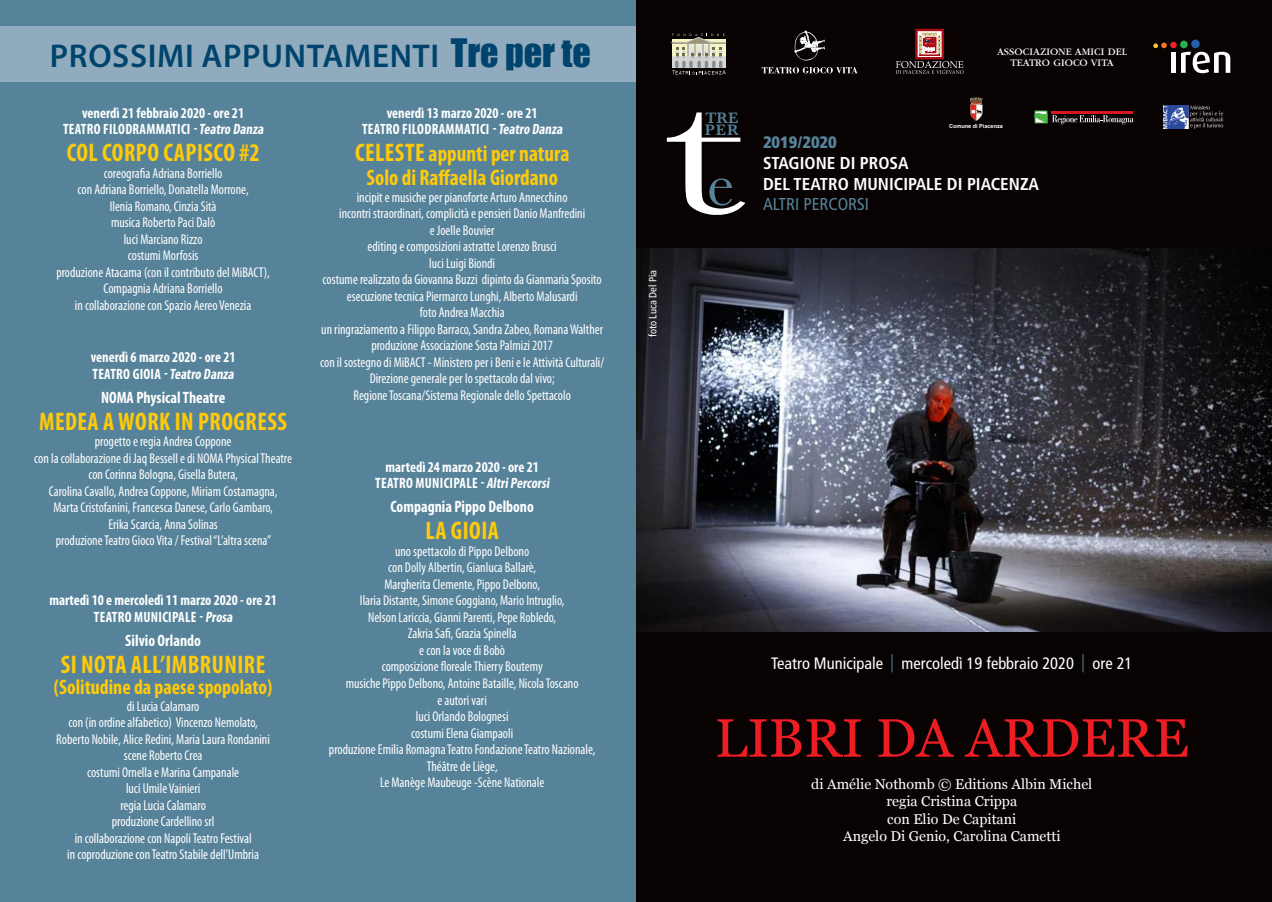
<style>
.page{position:relative;width:1272px;height:902px;background:#fff}
.page>*{position:absolute;margin:0;border:0;box-sizing:border-box;transform-origin:0 0}
.t1{font:62.55px "Baskerville";color:#57839a}
.t2{font:54px "Georgia";color:#ee1d23}
.t3{font:600 33px "Myriad Pro";letter-spacing:.02em;color:#00446d}
.t4{font:700 condensed 25.5px "Myriad Pro";letter-spacing:.02em;color:#feca0a;scale:.95 1}
.t5{font:700 condensed 22.5px "Myriad Pro";color:#feca0a;scale:.95 1}
.t6{font:700 condensed 21px "Myriad Pro";color:#feca0a;scale:.95 1}
.t7{font:700 condensed 17.1px "Frutiger LT Std";color:#fff}
.t8{font:condensed 17.1px "Frutiger LT Std";color:#57839a}
.t9{font:700 condensed 16.5px "Myriad Pro";color:#fff;scale:.95 1}
.t10{font:condensed 16.5px "Frutiger LT Std";color:#fff}
.t11{font:900 condensed 16.5px "Frutiger LT Std";color:#57839a}
.t12{font:600 15.6px/12.5px "Baskerville";letter-spacing:.035em;color:#57839a}
.t13{font:700 condensed 15px "Myriad Pro";letter-spacing:.02em;color:#fff;scale:.95 1}
.t14{font:700 condensed 15px "Myriad Pro";color:#fff;scale:.95 1}
.t15{font:condensed 14.25px/16.5px "Myriad Pro";color:#fff;text-align:center;scale:.95 1}
.t16{font:14.25px "Georgia";color:#fff}
.t17{font:condensed 10.5px "Frutiger LT Std";color:#fff}
.t18{font:10.35px "ITC Garamond Std";color:#fff}
.t19{font:700 5.55px "Arial";color:#fff}
.s1{font-family:"Impact";font-weight:400;font-size:36px}
.s2{font-size:25.5px}
.s3{font-family:"Avenir";font-weight:500;font-stretch:normal;font-size:24px;color:#57839a}
</style>
<div class="page">
<div style="left:0;top:0;width:636px;height:901px;background:#57839a"></div>
<div style="left:0;top:27px;width:636px;height:55px;background:#8fabbd"></div>
<div style="left:636px;top:0;width:635px;height:901px;background:#080302"></div>
<svg style="left:670px;top:34px;width:57px;height:40px"></svg>
<svg style="left:794px;top:30px;width:31px;height:31px"></svg>
<svg style="left:761px;top:67px;width:96px;height:6px"></svg>
<svg style="left:917px;top:31px;width:24px;height:2px"></svg>
<div style="left:915px;top:29px;width:28px;height:30px;border:1px solid #ab0b13"></div>
<div style="left:918px;top:32px;width:23px;height:25px;border:1px solid #fff"></div>
<div style="left:918px;top:32px;width:22px;height:24px;border:1px solid #fff"></div>
<svg style="left:895px;top:33px;width:68px;height:41px"></svg>
<svg style="left:666px;top:112px;width:79px;height:103px"></svg>
<hr style="left:1051px;top:111px;width:82px;height:3px;background:#d7171f">
<svg style="left:1034px;top:113px;width:99px;height:12px"></svg>
<img style="left:970px;top:97px;width:12px;height:24px">
<div style="left:1191px;top:40px;width:8px;height:8px;background:#225eac;border-radius:50%"></div>
<div style="left:1180px;top:41px;width:7px;height:7px;background:#28b24c;border-radius:50%"></div>
<svg style="left:1153px;top:42px;width:77px;height:31px"></svg>
<img style="left:636px;top:249px;width:635px;height:382px">
<img style="left:1163px;top:106px;width:60px;height:23px">
<p class="t3" style="left:50px;top:35px;width:542px">PROSSIMI APPUNTAMENTI <span class="s1">Tre per te</span></p>
<p class="t14" style="left:82px;top:103px;width:172px">venerdì 21 febbraio 2020 - ore 21</p>
<p class="t13" style="left:63px;top:120px;width:215px">TEATRO FILODRAMMATICI -Teatro Danza</p>
<p class="t4" style="left:67px;top:137px;width:205px">COL CORPO CAPISCO #2</p>
<p class="t15" style="left:104px;top:164px;width:126px">coreografia Adriana Borriello</p>
<p class="t15" style="left:78px;top:181px;width:181px">con Adriana Borriello, Donatella Morrone,</p>
<p class="t15" style="left:110px;top:197px;width:114px">Ilenia Romano, Cinzia Sità</p>
<p class="t15" style="left:111px;top:214px;width:111px">musica Roberto Paci Dalò</p>
<p class="t15" style="left:124px;top:230px;width:84px">luci Marciano Rizzo</p>
<p class="t15" style="left:128px;top:247px;width:76px">costumi Morfosis</p>
<p class="t15" style="left:56px;top:263px;width:226px">produzione Atacama (con il contributo del MiBACT),</p>
<p class="t15" style="left:104px;top:280px;width:127px">Compagnia Adriana Borriello</p>
<p class="t15" style="left:75px;top:296px;width:187px">in collaborazione con Spazio Aereo Venezia</p>
<p class="t14" style="left:91px;top:348px;width:154px">venerdì 6 marzo 2020 - ore 21</p>
<p class="t13" style="left:92px;top:364px;width:153px">TEATRO GIOIA -Teatro Danza</p>
<p class="t9" style="left:101px;top:387px;width:132px">NOMA Physical Theatre</p>
<p class="t4" style="left:39px;top:405px;width:262px">MEDEA A WORK IN PROGRESS</p>
<p class="t15" style="left:95px;top:433px;width:145px">progetto e regia Andrea Coppone</p>
<p class="t15" style="left:34px;top:449px;width:273px">con la collaborazione di Jaq Bessell e di NOMA Physical Theatre</p>
<p class="t15" style="left:88px;top:466px;width:159px">con Corinna Bologna, Gisella Butera,</p>
<p class="t15" style="left:49px;top:482px;width:242px">Carolina Cavallo, Andrea Coppone, Miriam Costamagna,</p>
<p class="t15" style="left:53px;top:499px;width:233px">Marta Cristofanini, Francesca Danese, Carlo Gambaro,</p>
<p class="t15" style="left:108px;top:515px;width:117px">Erika Scarcia, Anna Solinas</p>
<p class="t15" style="left:56px;top:532px;width:228px">produzione Teatro Gioco Vita / Festival “L’altra scena”</p>
<p class="t14" style="left:387px;top:103px;width:160px">venerdì 13 marzo 2020 - ore 21</p>
<p class="t13" style="left:362px;top:120px;width:215px">TEATRO FILODRAMMATICI -Teatro Danza</p>
<p class="t5" style="left:355px;top:139px;width:227px"><span class="s2">CELESTE</span> appunti per natura</p>
<p class="t5" style="left:366px;top:163px;width:203px">Solo di Raffaella Giordano</p>
<p class="t15" style="left:357px;top:188px;width:223px">incipit e musiche per pianoforte Arturo Annecchino</p>
<p class="t15" style="left:339px;top:205px;width:260px">incontri straordinari, complicità e pensieri Danio Manfredini</p>
<p class="t15" style="left:430px;top:221px;width:70px">e Joelle Bouvier</p>
<p class="t15" style="left:367px;top:238px;width:200px">editing e composizioni astratte Lorenzo Brusci</p>
<p class="t15" style="left:429px;top:254px;width:71px">luci Luigi Biondi</p>
<p class="t15" style="left:322px;top:271px;width:295px">costume realizzato da Giovanna Buzzi dipinto da Gianmaria Sposito</p>
<p class="t15" style="left:347px;top:287px;width:244px">esecuzione tecnica Piermarco Lunghi, Alberto Malusardi</p>
<p class="t15" style="left:420px;top:304px;width:91px">foto Andrea Macchia</p>
<p class="t15" style="left:321px;top:320px;width:298px">un ringraziamento a Filippo Barraco, Sandra Zabeo, Romana Walther</p>
<p class="t15" style="left:371px;top:337px;width:193px">produzione Associazione Sosta Palmizi 2017</p>
<p class="t15" style="left:320px;top:353px;width:300px">con il sostegno di MiBACT - Ministero per i Beni e le Attività Culturali/<br>Direzione generale per lo spettacolo dal vivo;</p>
<p class="t15" style="left:353px;top:386px;width:230px">Regione Toscana/Sistema Regionale dello Spettacolo</p>
<p class="t14" style="left:385px;top:457px;width:163px">martedì 24 marzo 2020 - ore 21</p>
<p class="t13" style="left:375px;top:474px;width:187px">TEATRO MUNICIPALE -AltriPercorsi</p>
<p class="t9" style="left:390px;top:496px;width:152px">Compagnia Pippo Delbono</p>
<p class="t4" style="left:425px;top:515px;width:79px">LA GIOIA</p>
<p class="t15" style="left:395px;top:542px;width:143px">uno spettacolo di Pippo Delbono</p>
<p class="t15" style="left:388px;top:559px;width:157px">con Dolly Albertin, Gianluca Ballarè,</p>
<p class="t15" style="left:384px;top:575px;width:165px">Margherita Clemente, Pippo Delbono,</p>
<p class="t15" style="left:360px;top:592px;width:217px">Ilaria Distante, Simone Goggiano, Mario Intruglio,</p>
<p class="t15" style="left:368px;top:608px;width:199px">Nelson Lariccia, Gianni Parenti, Pepe Robledo,</p>
<p class="t15" style="left:408px;top:625px;width:116px">Zakria Safi, Grazia Spinella</p>
<p class="t15" style="left:419px;top:641px;width:92px">e con la voce di Bobò</p>
<p class="t15" style="left:382px;top:658px;width:171px">composizione floreale Thierry Boutemy</p>
<p class="t15" style="left:346px;top:674px;width:246px">musiche Pippo Delbono, Antoine Bataille, Nicola Toscano</p>
<p class="t15" style="left:437px;top:691px;width:53px">e autori vari</p>
<p class="t15" style="left:416px;top:707px;width:99px">luci Orlando Bolognesi</p>
<p class="t15" style="left:411px;top:724px;width:109px">costumi Elena Giampaoli</p>
<p class="t15" style="left:329px;top:740px;width:282px">produzione Emilia Romagna Teatro Fondazione Teatro Nazionale,<br>Théâtre de Liège,</p>
<p class="t15" style="left:380px;top:773px;width:174px">Le Manège Maubeuge -Scène Nationale</p>
<p class="t14" style="left:49px;top:591px;width:241px">martedì 10 e mercoledì 11 marzo 2020 - ore 21</p>
<p class="t13" style="left:94px;top:607px;width:150px">TEATRO MUNICIPALE -Prosa</p>
<p class="t9" style="left:125px;top:630px;width:81px">Silvio Orlando</p>
<p class="t4" style="left:61px;top:648px;width:217px">SI NOTA ALL’IMBRUNIRE</p>
<p class="t6" style="left:54px;top:673px;width:231px">(Solitudine da paese spopolato)</p>
<p class="t15" style="left:127px;top:697px;width:78px">di Lucia Calamaro</p>
<p class="t15" style="left:68px;top:713px;width:201px">con (in ordine alfabetico) Vincenzo Nemolato,</p>
<p class="t15" style="left:56px;top:730px;width:226px">Roberto Nobile, Alice Redini, Maria Laura Rondanini</p>
<p class="t15" style="left:124px;top:746px;width:84px">scene Roberto Crea</p>
<p class="t15" style="left:87px;top:763px;width:161px">costumi Ornella e Marina Campanale</p>
<p class="t15" style="left:126px;top:779px;width:80px">luci Umile Vainieri</p>
<p class="t15" style="left:120px;top:796px;width:92px">regia Lucia Calamaro</p>
<p class="t15" style="left:112px;top:812px;width:110px">produzione Cardellino srl</p>
<p class="t15" style="left:75px;top:829px;width:188px">in collaborazione con Napoli Teatro Festival</p>
<p class="t15" style="left:67px;top:845px;width:203px">in coproduzione con Teatro Stabile dell’Umbria</p>
<p class="t17" style="left:647px;top:337px;width:69px;rotate:-90deg">foto Luca Del Pia</p>
<p class="t12" style="left:704px;top:111px;width:36px">TRE<br>PER</p>
<h1 class="t1" style="left:707px;top:144px;width:29px">e</h1>
<p class="t18" style="left:996px;top:46px;width:132px">ASSOCIAZIONE AMICI DEL</p>
<p class="t18" style="left:1010px;top:57px;width:105px">TEATRO GIOCO VITA</p>
<p class="t19" style="left:949px;top:123px;width:55px">Comune di Piacenza</p>
<p class="t11" style="left:763px;top:132px;width:75px">2019/2020</p>
<p class="t7" style="left:763px;top:153px;width:147px">STAGIONE DI PROSA</p>
<p class="t7" style="left:763px;top:173px;width:277px">DEL TEATRO MUNICIPALE DI PIACENZA</p>
<p class="t8" style="left:763px;top:194px;width:107px">ALTRI PERCORSI</p>
<p class="t10" style="left:771px;top:653px;width:363px">Teatro Municipale <span class="s3">|</span> mercoledì 19 febbraio 2020 <span class="s3">|</span> ore 21</p>
<p class="t2" style="left:715px;top:698px;width:475px">LIBRI DA ARDERE</p>
<p class="t16" style="left:811px;top:773px;width:282px">di Amélie Nothomb © Editions Albin Michel</p>
<p class="t16" style="left:886px;top:790px;width:132px">regia Cristina Crippa</p>
<p class="t16" style="left:887px;top:808px;width:131px">con Elio De Capitani</p>
<p class="t16" style="left:843px;top:825px;width:219px">Angelo Di Genio, Carolina Cametti</p>
</div>
